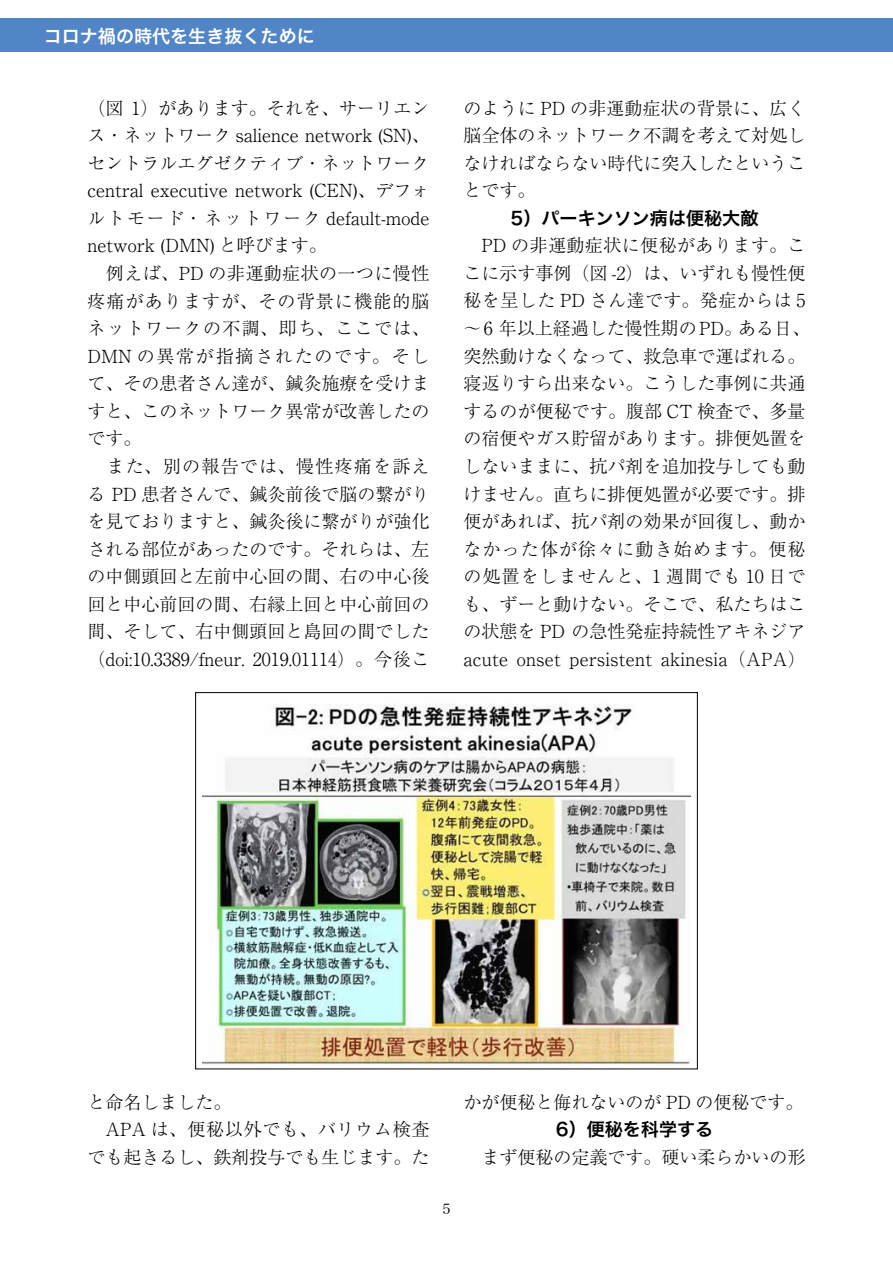
<style>
.page{position:relative;width:893px;height:1263px;background:#fff}
.page>*{position:absolute;margin:0;border:0;box-sizing:border-box;transform-origin:0 0}
.t1{font:300 18px/27.6px "Ryumin Pro";color:#000}
.t2{font:18px "Hira Kaku Pro N W6";color:#000}
.t3{font:18px "Hira Kaku Pro N W6";color:#fff}
.t4{font:13.8px "Hira Min Pro N W3";color:#000}
</style>
<div class="page">
<div style="left:0;top:18px;width:893px;height:33px;background:#5185c5"></div>
<img style="left:203px;top:704px;width:487px;height:360px">
<p class="t3" style="left:44px;top:20px;width:273px">コロナ禍の時代を生き抜くために</p>
<p class="t1" style="left:87px;top:93px;width:344px">（図 1）があります。それを、サーリエンス・ネットワーク salience network (SN)、セントラルエグゼクティブ・ネットワークcentral executive network (CEN)、デフォルトモード・ネットワーク default-mode network (DMN) と呼びます。<br>　例えば、PD の非運動症状の一つに慢性疼痛がありますが、その背景に機能的脳ネットワークの不調、即ち、ここでは、<br>DMN の異常が指摘されたのです。そして、その患者さん達が、鍼灸施療を受けますと、このネットワーク異常が改善したのです。<br>　また、別の報告では、慢性疼痛を訴える PD 患者さんで、鍼灸前後で脳の繋がりを見ておりますと、鍼灸後に繋がりが強化される部位があったのです。それらは、左の中側頭回と左前中心回の間、右の中心後回と中心前回の間、右縁上回と中心前回の間、そして、右中側頭回と島回の間でした（doi:10.3389/fneur. 2019.01114）。今後こ</p>
<p class="t1" style="left:463px;top:93px;width:344px;text-align:justify">のように PD の非運動症状の背景に、広く脳全体のネットワーク不調を考えて対処しなければならない時代に突入したということです。</p>
<p class="t2" style="left:511px;top:202px;width:249px">5）パーキンソン病は便秘大敵</p>
<p class="t1" style="left:463px;top:230px;width:348px">　PD の非運動症状に便秘があります。ここに示す事例（図 -2）は、いずれも慢性便秘を呈した PD さん達です。発症からは 5～6 年以上経過した慢性期のPD。ある日、突然動けなくなって、救急車で運ばれる。寝返りすら出来ない。こうした事例に共通するのが便秘です。腹部 CT 検査で、多量の宿便やガス貯留があります。排便処置をしないままに、抗パ剤を追加投与しても動けません。直ちに排便処置が必要です。排便があれば、抗パ剤の効果が回復し、動かなかった体が徐々に動き始めます。便秘の処置をしませんと、1 週間でも 10 日でも、ずーと動けない。そこで、私たちはこの状態を PD の急性発症持続性アキネジアacute onset persistent akinesia（APA）</p>
<p class="t1" style="left:87px;top:1087px;width:343px">と命名しました。<br>　APA は、便秘以外でも、バリウム検査でも起きるし、鉄剤投与でも生じます。た</p>
<p class="t1" style="left:463px;top:1087px;width:342px">かが便秘と侮れないのが PD の便秘です。</p>
<p class="t2" style="left:556px;top:1113px;width:159px">6）便秘を科学する</p>
<p class="t1" style="left:463px;top:1142px;width:343px">　まず便秘の定義です。硬い柔らかいの形</p>
<p class="t4" style="left:442px;top:1197px;width:10px">5</p>
</div>
